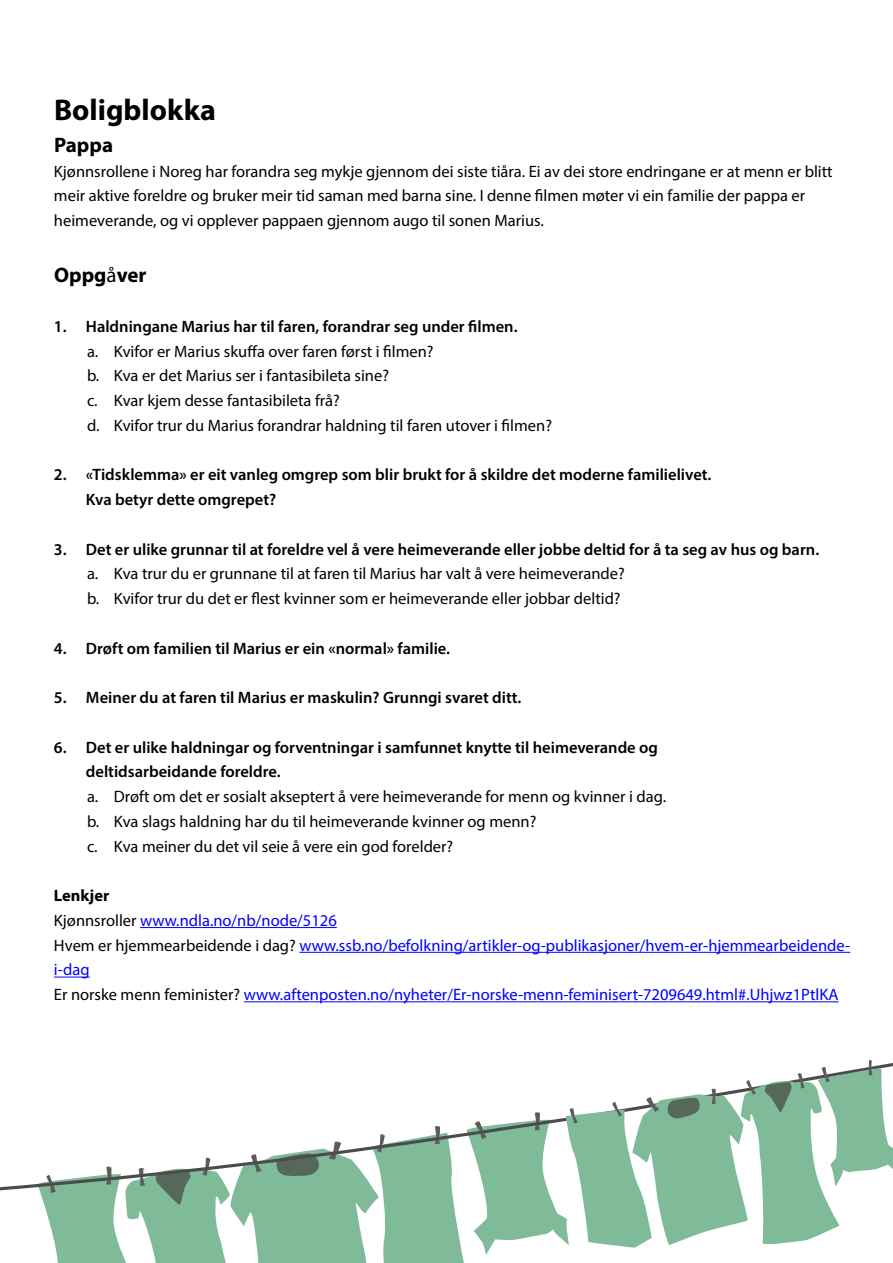
<style>
.page{position:relative;width:893px;height:1263px;background:#fff}
.page>*{position:absolute;margin:0;border:0;box-sizing:border-box;transform-origin:0 0}
.t1{font:700 30px "Myriad Pro";color:#000}
.t2{font:700 21px "Myriad Pro";color:#000}
.t3{font:16.5px/24.8px "Myriad Pro";color:#000}
.t4{font:600 16.5px/24.8px "Myriad Pro";color:#000}
.t5{font:16.5px/24.8px "Myriad Pro";color:#00f}
.s1{font-weight:400}
.s2{font-weight:700;color:#000}
.s3{color:#000}
</style>
<div class="page">
<hr style="left:140px;top:927px;width:197px;height:1px;background:#00f">
<hr style="left:299px;top:952px;width:551px;height:1px;background:#00f">
<hr style="left:54px;top:977px;width:36px;height:1px;background:#00f">
<hr style="left:244px;top:1001px;width:595px;height:1px;background:#00f">
<svg style="left:0;top:1060px;width:893px;height:203px"></svg>
<h1 class="t1" style="left:54px;top:91px;width:163px">Boligblokka</h1>
<p class="t2" style="left:54px;top:131px;width:61px">Pappa</p>
<p class="t3" style="left:54px;top:158px;width:780px">Kjønnsrollene i Noreg har forandra seg mykje gjennom dei siste tiåra. Ei av dei store endringane er at menn er blitt meir aktive foreldre og bruker meir tid saman med barna sine. I denne filmen møter vi ein familie der pappa er heimeverande, og vi opplever pappaen gjennom augo til sonen Marius.</p>
<p class="t2" style="left:54px;top:262px;width:94px">Oppg<span class="s1">å</span>ver</p>
<p class="t4" style="left:54px;top:313px;width:465px">1. Haldningane Marius har til faren, forandrar seg under filmen.</p>
<p class="t3" style="left:87px;top:338px;width:467px">a. Kvifor er Marius skuffa over faren først i filmen?<br>b. Kva er det Marius ser i fantasibileta sine?<br>c. Kvar kjem desse fantasibileta frå?<br>d. Kvifor trur du Marius forandrar haldning til faren utover i filmen?</p>
<p class="t4" style="left:86px;top:462px;width:627px;text-indent:-32px">2. «Tidsklemma» er eit vanleg omgrep som blir brukt for å skildre det moderne familielivet.<br>Kva betyr dette omgrepet?</p>
<p class="t4" style="left:54px;top:536px;width:767px">3. Det er ulike grunnar til at foreldre vel å vere heimeverande eller jobbe deltid for å ta seg av hus og barn.</p>
<p class="t3" style="left:87px;top:561px;width:539px">a. Kva trur du er grunnane til at faren til Marius har valt å vere heimeverande? b. Kvifor trur du det er flest kvinner som er heimeverande eller jobbar deltid?</p>
<p class="t4" style="left:54px;top:635px;width:398px">4. Drøft om familien til Marius er ein «normal» familie.</p>
<p class="t4" style="left:54px;top:685px;width:469px">5. Meiner du at faren til Marius er maskulin? Grunngi svaret ditt.</p>
<p class="t4" style="left:86px;top:734px;width:573px;text-indent:-32px">6. Det er ulike haldningar og forventningar i samfunnet knytte til heimeverande og deltidsarbeidande foreldre.</p>
<p class="t3" style="left:87px;top:784px;width:581px">a. Drøft om det er sosialt akseptert å vere heimeverande for menn og kvinner i dag. b. Kva slags haldning har du til heimeverande kvinner og menn?<br>c. Kva meiner du det vil seie å vere ein god forelder?</p>
<p class="t5" style="left:54px;top:883px;width:798px"><span class="s2">Lenkjer<br></span><span class="s3">Kjønnsroller</span> www.ndla.no/nb/node/5126<br><span class="s3">Hvem er hjemmearbeidende i dag?</span> www.ssb.no/befolkning/artikler-og-publikasjoner/hvem-er-hjemmearbeidende&shy;i-dag<br><span class="s3">Er norske menn feminister?</span> www.aftenposten.no/nyheter/Er-norske-menn-feminisert-7209649.html#.Uhjwz1PtlKA</p>
</div>
